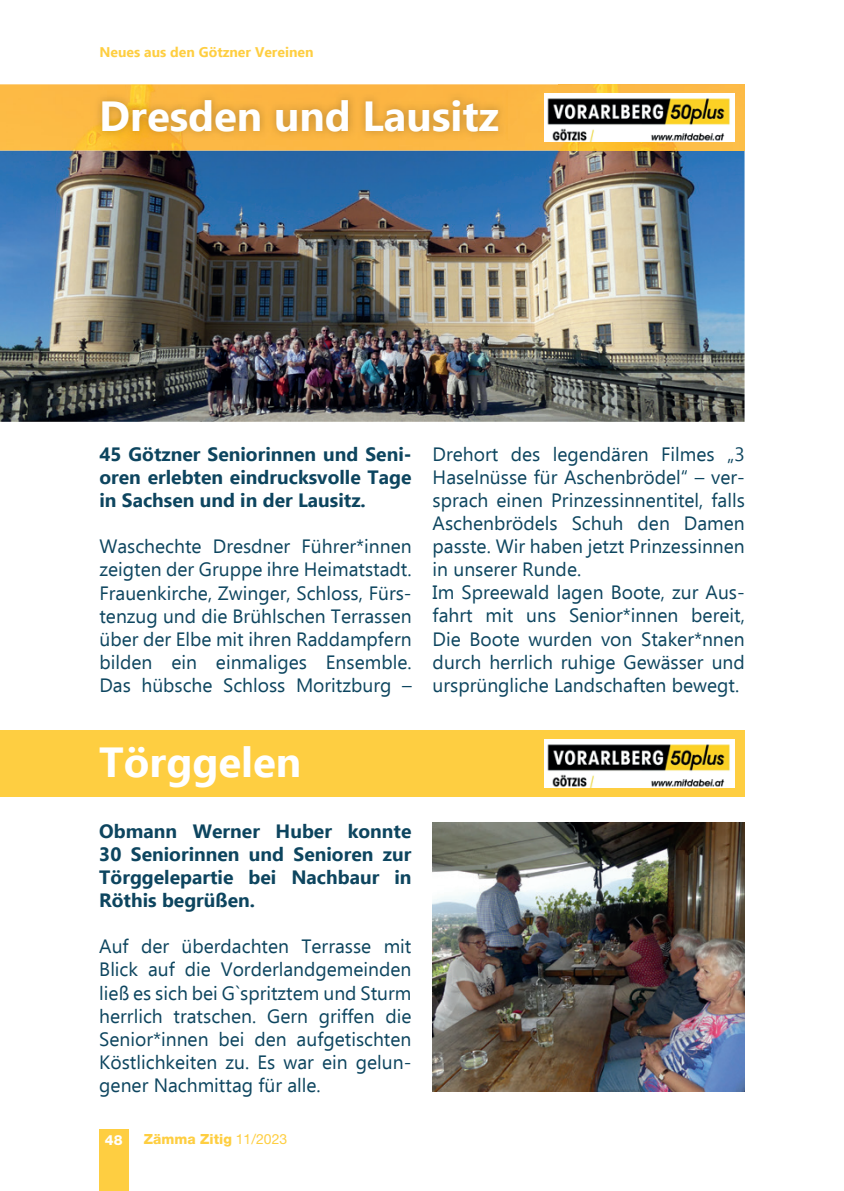
<style>
.page{position:relative;width:844px;height:1191px;background:#fff}
.page>*{position:absolute;margin:0;border:0;box-sizing:border-box;transform-origin:0 0}
.t1{font:700 42px "Ebrima";color:#fff}
.t2{font:19.25px/23.1px "Ebrima";color:#0d455f;text-align:justify}
.t3{font:700 19.25px/23.1px "Ebrima";color:#0d455f;text-align:justify}
.t4{font:700 14px "Ebrima";color:#fece41}
.t5{font:800 14px "Helvetica Neue LT Pro";color:#fece41}
.t6{font:800 14px "Helvetica Neue LT Pro";color:#fff}
.s1{font-weight:400}
</style>
<div class="page">
<img style="left:0;top:150px;width:744px;height:272px">
<img style="left:0;top:84px;width:744px;height:66px">
<img style="left:94px;top:90px;width:413px;height:50px">
<img style="left:544px;top:93px;width:190px;height:48px">
<img style="left:432px;top:822px;width:312px;height:269px">
<div style="left:0;top:730px;width:744px;height:67px;background:#fece41"></div>
<img style="left:544px;top:739px;width:190px;height:48px">
<div style="left:99px;top:1130px;width:29px;height:61px;background:#fece41"></div>
<p class="t4" style="left:99px;top:41px;width:215px">Neues aus den Götzner Vereinen</p>
<h1 class="t1" style="left:99px;top:82px;width:401px">Dresden und Lausitz</h1>
<p class="t3" style="left:99px;top:441px;width:313px">45 Götzner Seniorinnen und Seni&shy;oren erlebten eindrucksvolle Tage in Sachsen und in der Lausitz.</p>
<p class="t2" style="left:99px;top:534px;width:313px">Waschechte Dresdner Führer*innen zeigten der Gruppe ihre Heimatstadt.<br>Frauenkirche, Zwinger, Schloss, Fürs&shy;tenzug und die Brühlschen Terrassen über der Elbe mit ihren Raddampfern bilden ein einmaliges Ensemble.<br>Das hübsche Schloss Moritzburg –</p>
<h1 class="t1" style="left:99px;top:729px;width:203px">Törggelen</h1>
<p class="t3" style="left:99px;top:818px;width:313px">Obmann Werner Huber konnte 30 Seniorinnen und Senioren zur Törggelepartie bei Nachbaur in Röthis begrüßen.</p>
<p class="t2" style="left:99px;top:934px;width:313px">Auf der überdachten Terrasse mit Blick auf die Vorderlandgemeinden ließ es sich bei G`spritztem und Sturm herrlich tratschen. Gern griffen die Senior*innen bei den aufgetischten Köstlichkeiten zu. Es war ein gelun&shy;gener Nachmittag für alle.</p>
<p class="t6" style="left:105px;top:1131px;width:19px">48</p>
<p class="t5" style="left:144px;top:1131px;width:145px">Zämma Zitig <span class="s1">11/2023</span></p>
<p class="t2" style="left:432px;top:441px;width:313px;text-align:left">Drehort des legendären Filmes „3<br>Haselnüsse für Aschenbrödel“ – ver&shy;sprach einen Prinzessinnentitel, falls Aschenbrödels Schuh den Damen passte. Wir haben jetzt Prinzessinnen in unserer Runde.<br>Im Spreewald lagen Boote, zur Aus&shy;fahrt mit uns Senior*innen bereit, Die Boote wurden von Staker*nnen durch herrlich ruhige Gewässer und ursprüngliche Landschaften bewegt.</p>
</div>
